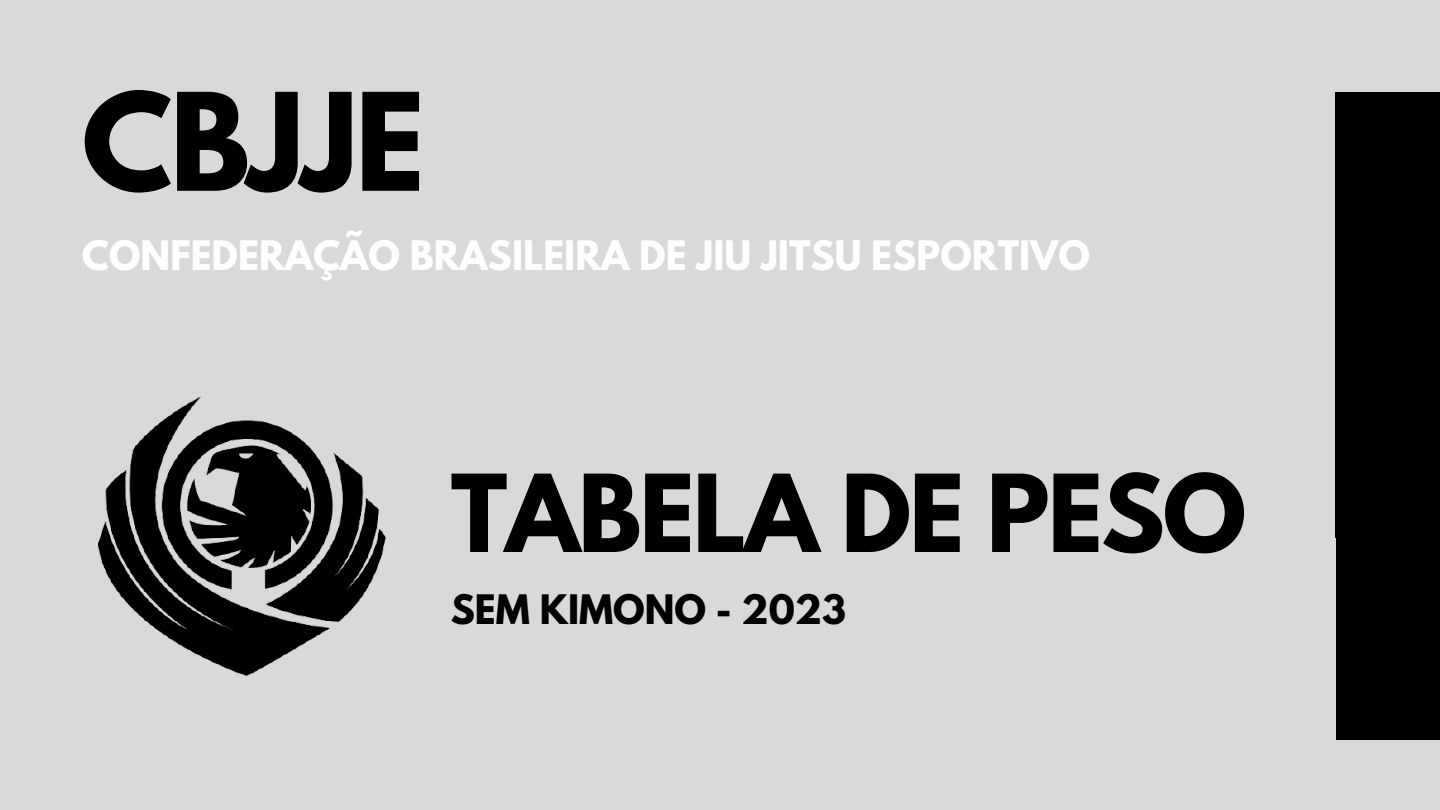
<style>
.page{position:relative;width:1440px;height:810px;background:#d9d9d9}
.page>*{position:absolute;margin:0;border:0;box-sizing:border-box;transform-origin:0 0}
.t1{font:700 120px "League Spartan";letter-spacing:-.02em;color:#000}
.t2{font:700 95px "League Spartan";letter-spacing:-.02em;color:#000}
.t3{font:700 36px "League Spartan";color:#fff}
.t4{font:700 36px "League Spartan";color:#000}
</style>
<div class="page">
<div style="left:1336px;top:92px;width:104px;height:446px;background:#000"></div>
<div style="left:1336px;top:293px;width:104px;height:447px;background:#000"></div>
<img style="left:98px;top:396px;width:288px;height:281px">
<h1 class="t1" style="left:82px;top:83px;width:344px">CBJJE</h1>
<p class="t3" style="left:82px;top:238px;width:1010px">CONFEDERAÇÃO BRASILEIRA DE JIU JITSU ESPORTIVO</p>
<h2 class="t2" style="left:451px;top:466px;width:797px">TABELA DE PESO</h2>
<p class="t4" style="left:451px;top:591px;width:397px">SEM KIMONO - 2023</p>
</div>
